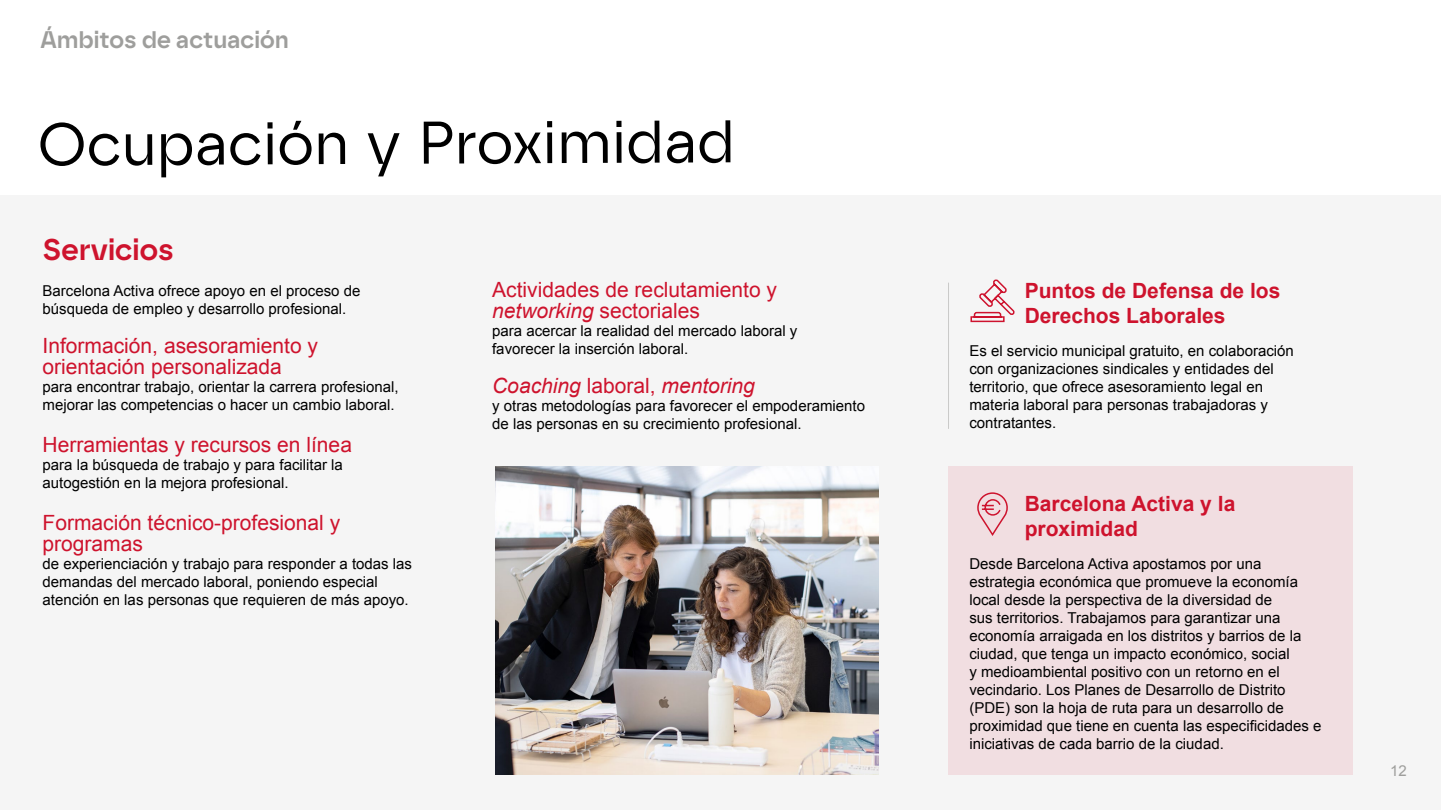
<style>
.page{position:relative;width:1441px;height:810px;background:#fff}
.page>*{position:absolute;margin:0;border:0;box-sizing:border-box;transform-origin:0 0}
.t1{font:60px "Safiro";letter-spacing:-.005em;color:#000}
.Secció___Titol_N2{font:600 30px "Safiro";color:#ce132d}
.t2{font:600 24px "Safiro";color:#9e9e9c}
.Secció___Títol_N3{font:21px "Arial";color:#ce132d}
.Secció___Títol_N3-2{font:700 21px "Arial";color:#ce132d}
.Secció___Títol_N3-3{font:italic 21px "Arial";color:#ce132d}
.Text___Normal{font:15px/18px "Arial";color:#000}
.t3{font:15px "Arial";color:#9e9e9c}
.s1{font-style:italic}
.s2{font-style:normal}
</style>
<div class="page">
<div style="left:0;top:196px;width:1440px;height:614px;background:#f5f5f5"></div>
<hr style="left:947px;top:283px;width:1px;height:146px;background:#9e9e9c">
<svg style="left:970px;top:279px;width:45px;height:44px"></svg>
<img style="left:495px;top:467px;width:383px;height:308px">
<div style="left:947px;top:467px;width:404px;height:308px;background:#f1dee1"></div>
<svg style="left:977px;top:492px;width:31px;height:44px"></svg>
<p class="t2" style="left:40px;top:26px;width:250px">Ámbitos de actuación</p>
<p class="t1" style="left:38px;top:108px;width:698px">Ocupación y Proximidad</p>
<p class="Secció___Titol_N2" style="left:43px;top:232px;width:133px">Servicios</p>
<p class="Text___Normal" style="left:43px;top:282px;width:319px">Barcelona Activa ofrece apoyo en el proceso de</p>
<p class="Text___Normal" style="left:43px;top:300px;width:305px">búsqueda de empleo y desarrollo profesional.</p>
<p class="Secció___Títol_N3" style="left:43px;top:332px;width:277px">Información, asesoramiento y</p>
<p class="Secció___Títol_N3" style="left:43px;top:353px;width:241px">orientación personalizada</p>
<p class="Text___Normal" style="left:43px;top:378px;width:357px">para encontrar trabajo, orientar la carrera profesional,</p>
<p class="Text___Normal" style="left:43px;top:396px;width:353px">mejorar las competencias o hacer un cambio laboral.</p>
<p class="Secció___Títol_N3" style="left:43px;top:431px;width:311px">Herramientas y recursos en línea</p>
<p class="Text___Normal" style="left:43px;top:456px;width:302px">para la búsqueda de trabajo y para facilitar la</p>
<p class="Text___Normal" style="left:43px;top:474px;width:247px">autogestión en la mejora profesional.</p>
<p class="Secció___Títol_N3" style="left:43px;top:509px;width:299px">Formación técnico-profesional y</p>
<p class="Secció___Títol_N3" style="left:43px;top:530px;width:102px">programas</p>
<p class="Text___Normal" style="left:43px;top:555px;width:371px">de experienciación y trabajo para responder a todas las</p>
<p class="Text___Normal" style="left:43px;top:573px;width:337px">demandas del mercado laboral, poniendo especial</p>
<p class="Text___Normal" style="left:43px;top:591px;width:368px">atención en las personas que requieren de más apoyo.</p>
<p class="Secció___Títol_N3" style="left:492px;top:276px;width:286px">Actividades de reclutamiento y</p>
<p class="Secció___Títol_N3" style="left:492px;top:297px;width:209px"><span class="s1">networking</span> sectoriales</p>
<p class="Text___Normal" style="left:492px;top:322px;width:307px">para acercar la realidad del mercado laboral y</p>
<p class="Text___Normal" style="left:492px;top:340px;width:197px">favorecer la inserción laboral.</p>
<p class="Secció___Títol_N3-3" style="left:492px;top:372px;width:264px">Coaching <span class="s2">laboral,</span> mentoring</p>
<p class="Text___Normal" style="left:492px;top:397px;width:374px">y otras metodologías para favorecer el empoderamiento</p>
<p class="Text___Normal" style="left:492px;top:415px;width:311px">de las personas en su crecimiento profesional.</p>
<p class="Secció___Títol_N3-2" style="left:1024px;top:277px;width:257px">Puntos de Defensa de los</p>
<p class="Secció___Títol_N3-2" style="left:1024px;top:302px;width:202px">Derechos Laborales</p>
<p class="Text___Normal" style="left:969px;top:342px;width:326px">Es el servicio municipal gratuito, en colaboración</p>
<p class="Text___Normal" style="left:969px;top:360px;width:306px">con organizaciones sindicales y entidades del</p>
<p class="Text___Normal" style="left:969px;top:378px;width:295px">territorio, que ofrece asesoramiento legal en</p>
<p class="Text___Normal" style="left:969px;top:396px;width:300px">materia laboral para personas trabajadoras y</p>
<p class="Text___Normal" style="left:969px;top:414px;width:88px">contratantes.</p>
<p class="Secció___Títol_N3-2" style="left:1024px;top:489px;width:212px">Barcelona Activa y la</p>
<p class="Secció___Títol_N3-2" style="left:1024px;top:515px;width:115px">proximidad</p>
<p class="Text___Normal" style="left:969px;top:555px;width:353px">Desde Barcelona Activa apostamos por una estrategia económica que promueve la economía local desde la perspectiva de la diversidad de<br>sus territorios. Trabajamos para garantizar una economía arraigada en los distritos y barrios de la ciudad, que tenga un impacto económico, social<br>y medioambiental positivo con un retorno en el vecindario. Los Planes de Desarrollo de Distrito (PDE) son la hoja de ruta para un desarrollo de proximidad que tiene en cuenta las especificidades e iniciativas de cada barrio de la ciudad.</p>
<p class="t3" style="left:1389px;top:761px;width:18px">12</p>
</div>
